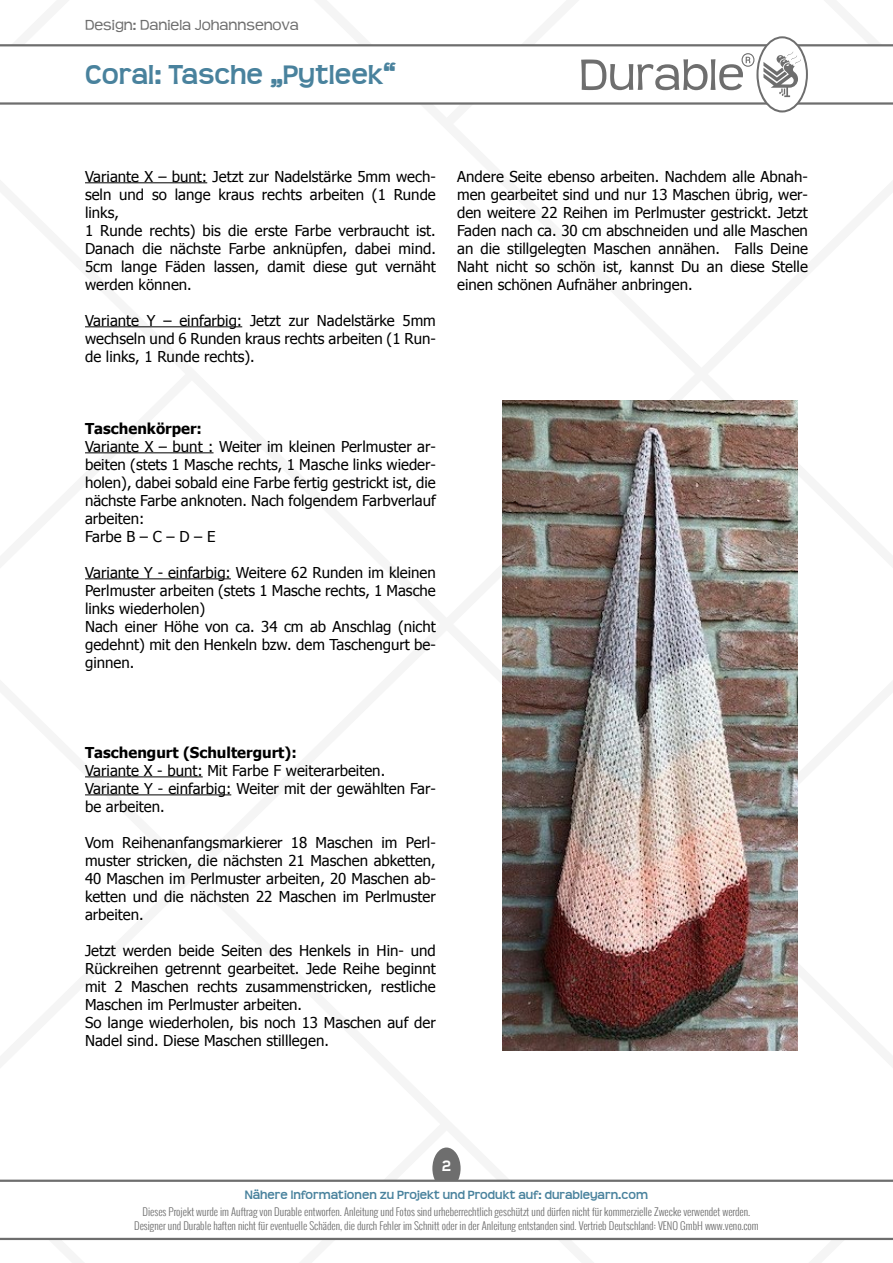
<style>
.page{position:relative;width:893px;height:1263px;background:#fff}
.page>*{position:absolute;margin:0;border:0;box-sizing:border-box;transform-origin:0 0}
.t1{font:700 27px "Teen";color:#49829d}
.Text-Standard__Tahom{font:15px/18px "Tahoma";color:#000;text-align:justify}
.Text-Standard__Tahom-2{font:700 15px "Tahoma";color:#000}
.t2{font:15px "Teen";color:#6e6e6e}
.t3{font:700 15px "Teen";color:#fff}
.t4{font:700 12px "Teen";color:#49829d}
.t5{font:300 10.5px/13.5px "Oswald";color:#6e6e6e;text-align:center}
</style>
<div class="page">
<svg style="left:432px;top:1147px;width:29px;height:32px"></svg>
<hr style="left:0;top:102px;width:893px;height:3px;background:#6e6e6e">
<hr style="left:0;top:44px;width:893px;height:2px;background:#6e6e6e">
<hr style="left:0;top:1238px;width:893px;height:2px;background:#6e6e6e">
<hr style="left:0;top:1179px;width:893px;height:3px;background:#6e6e6e">
<svg style="left:581px;top:36px;width:227px;height:77px"></svg>
<hr style="left:85px;top:182px;width:122px;height:1px;background:#000">
<hr style="left:85px;top:326px;width:157px;height:1px;background:#000">
<hr style="left:85px;top:452px;width:129px;height:1px;background:#000">
<hr style="left:85px;top:578px;width:146px;height:1px;background:#000">
<hr style="left:85px;top:776px;width:118px;height:1px;background:#000">
<hr style="left:85px;top:794px;width:146px;height:1px;background:#000">
<img style="left:502px;top:401px;width:295px;height:649px">
<p class="t2" style="left:85px;top:16px;width:215px">Design: Daniela Johannsenova</p>
<h1 class="t1" style="left:85px;top:59px;width:312px">Coral: Tasche „Pytleek“</h1>
<p class="Text-Standard__Tahom" style="left:85px;top:166px;width:352px">Variante X – bunt: Jetzt zur Nadelstärke 5mm wech&shy;seln und so lange kraus rechts arbeiten (1 Runde links,</p>
<p class="Text-Standard__Tahom" style="left:85px;top:220px;width:352px">1 Runde rechts) bis die erste Farbe verbraucht ist.<br>Danach die nächste Farbe anknüpfen, dabei mind.<br>5cm lange Fäden lassen, damit diese gut vernäht werden können.</p>
<p class="Text-Standard__Tahom" style="left:85px;top:310px;width:352px">Variante Y – einfarbig: Jetzt zur Nadelstärke 5mm wechseln und 6 Runden kraus rechts arbeiten (1 Run&shy;de links, 1 Runde rechts).</p>
<p class="Text-Standard__Tahom" style="left:457px;top:166px;width:352px">Andere Seite ebenso arbeiten. Nachdem alle Abnah&shy;men gearbeitet sind und nur 13 Maschen übrig, wer&shy;den weitere 22 Reihen im Perlmuster gestrickt. Jetzt Faden nach ca. 30 cm abschneiden und alle Maschen an die stillgelegten Maschen annähen. Falls Deine Naht nicht so schön ist, kannst Du an diese Stelle einen schönen Aufnäher anbringen.</p>
<p class="Text-Standard__Tahom-2" style="left:85px;top:418px;width:119px">Taschenkörper:</p>
<p class="Text-Standard__Tahom" style="left:85px;top:436px;width:352px">Variante X – bunt : Weiter im kleinen Perlmuster ar&shy;beiten (stets 1 Masche rechts, 1 Masche links wieder&shy;holen), dabei sobald eine Farbe fertig gestrickt ist, die nächste Farbe anknoten. Nach folgendem Farbverlauf arbeiten:</p>
<p class="Text-Standard__Tahom" style="left:85px;top:526px;width:132px">Farbe B – C – D – E</p>
<p class="Text-Standard__Tahom" style="left:85px;top:562px;width:352px">Variante Y - einfarbig: Weitere 62 Runden im kleinen Perlmuster arbeiten (stets 1 Masche rechts, 1 Masche links wiederholen)</p>
<p class="Text-Standard__Tahom" style="left:85px;top:616px;width:352px">Nach einer Höhe von ca. 34 cm ab Anschlag (nicht gedehnt) mit den Henkeln bzw. dem Taschengurt be&shy;ginnen.</p>
<p class="Text-Standard__Tahom-2" style="left:85px;top:742px;width:213px">Taschengurt (Schultergurt):</p>
<p class="Text-Standard__Tahom" style="left:85px;top:760px;width:302px">Variante X - bunt: Mit Farbe F weiterarbeiten.</p>
<p class="Text-Standard__Tahom" style="left:85px;top:778px;width:352px">Variante Y - einfarbig: Weiter mit der gewählten Far&shy;be arbeiten.</p>
<p class="Text-Standard__Tahom" style="left:85px;top:832px;width:352px">Vom Reihenanfangsmarkierer 18 Maschen im Perl&shy;muster stricken, die nächsten 21 Maschen abketten, 40 Maschen im Perlmuster arbeiten, 20 Maschen ab&shy;ketten und die nächsten 22 Maschen im Perlmuster arbeiten.</p>
<p class="Text-Standard__Tahom" style="left:85px;top:940px;width:352px">Jetzt werden beide Seiten des Henkels in Hin- und Rückreihen getrennt gearbeitet. Jede Reihe beginnt mit 2 Maschen rechts zusammenstricken, restliche Maschen im Perlmuster arbeiten.</p>
<p class="Text-Standard__Tahom" style="left:85px;top:1012px;width:352px">So lange wiederholen, bis noch 13 Maschen auf der<br>Nadel sind. Diese Maschen stilllegen.</p>
<p class="t3" style="left:442px;top:1157px;width:11px">2</p>
<p class="t4" style="left:245px;top:1187px;width:405px">Nähere Informationen zu Projekt und Produkt auf: durableyarn.com</p>
<p class="t5" style="left:134px;top:1205px;width:626px">Dieses Projekt wurde im Auftrag von Durable entworfen. Anleitung und Fotos sind urheberrechtlich geschützt und dürfen nicht für kommerzielle Zwecke verwendet werden.<br>Designer und Durable haften nicht für eventuelle Schäden, die durch Fehler im Schnitt oder in der Anleitung entstanden sind. Vertrieb Deutschland: VENO GmbH www.veno.com</p>
</div>
